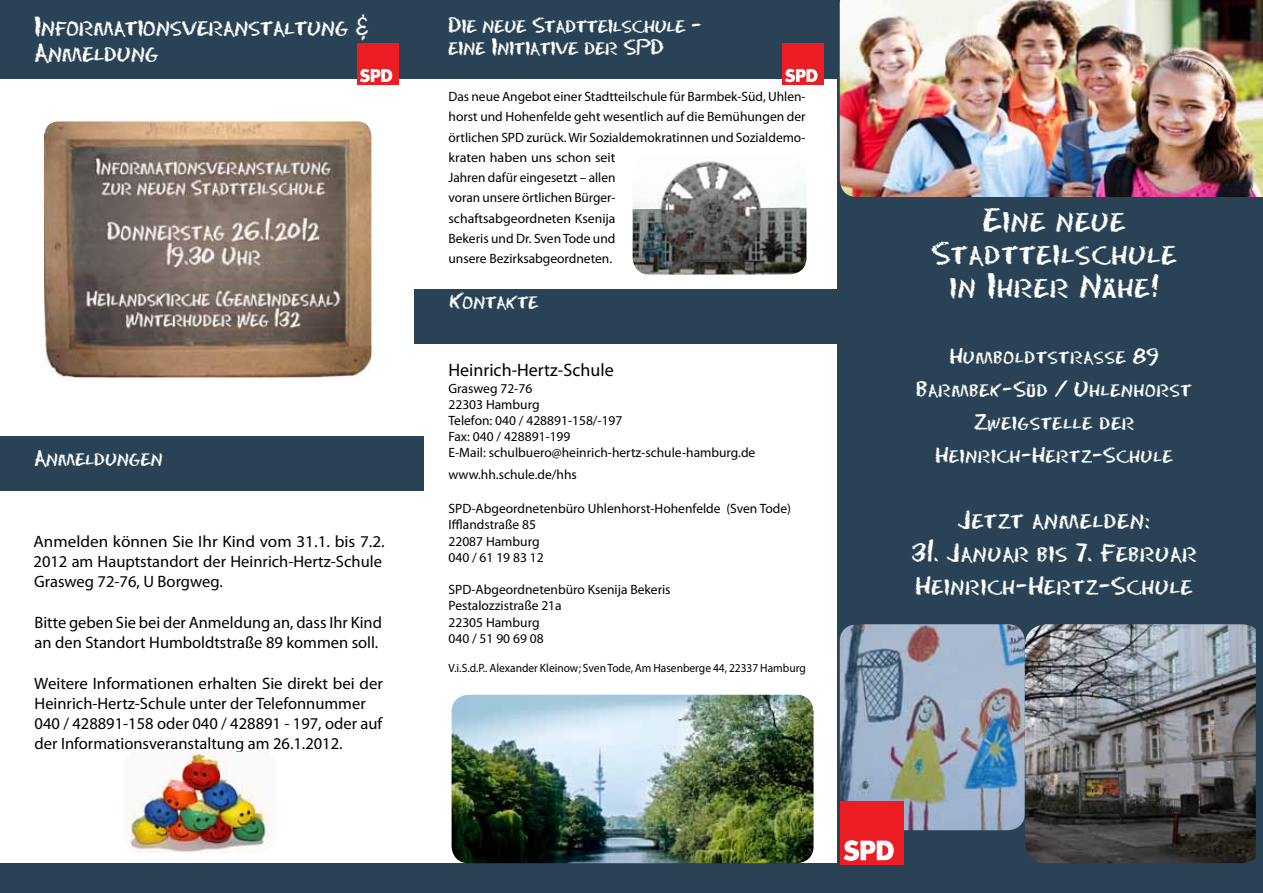
<style>
.page{position:relative;width:1263px;height:893px;background:#fff}
.page>*{position:absolute;margin:0;border:0;box-sizing:border-box;transform-origin:0 0}
.t1{font:27px/33px "Chalk Dust Regular SWFTE";letter-spacing:.02em;color:#fff;text-align:center}
.t2{font:21px/33px "Chalk Dust Regular SWFTE";letter-spacing:.02em;color:#fff}
.t3{font:21px/25.2px "Chalk Dust Regular SWFTE";letter-spacing:-.02em;color:#fff}
.t4{font:18px/33px "Chalk Dust Regular SWFTE";letter-spacing:.02em;color:#fff;text-align:center}
.t5{font:18px/21.6px "Chalk Dust Regular SWFTE";letter-spacing:-.02em;color:#fff}
.t6{font:18px "Myriad Pro";color:#000}
.t7{font:16.5px/20.2px "Myriad Pro";color:#000}
.t8{font:16.5px/20.2px "Myriad Pro";color:#000;scale:1.04 1}
.t9{font:13.5px/16.2px "Myriad Pro";color:#000}
.t10{font:12px "Myriad Pro";color:#000;scale:.95 1}
.s1{font-family:"Meta Bold Caps"}
</style>
<div class="page">
<div style="left:0;top:863px;width:860px;height:30px;background:#294255"></div>
<div style="left:0;top:0;width:1263px;height:78px;background:#294255"></div>
<div style="left:838px;top:74px;width:425px;height:819px;background:#294255"></div>
<img style="left:840px;top:0;width:423px;height:197px">
<img style="left:840px;top:624px;width:185px;height:206px">
<img style="left:1025px;top:624px;width:231px;height:239px">
<img style="left:44px;top:121px;width:327px;height:256px">
<img style="left:452px;top:695px;width:361px;height:168px">
<div style="left:840px;top:801px;width:63px;height:64px;background:#ed1d24"></div>
<svg style="left:843px;top:840px;width:51px;height:21px"></svg>
<div style="left:357px;top:44px;width:42px;height:41px;background:#ed1d24"></div>
<svg style="left:360px;top:69px;width:32px;height:13px"></svg>
<div style="left:782px;top:44px;width:42px;height:41px;background:#ed1d24"></div>
<svg style="left:785px;top:69px;width:32px;height:13px"></svg>
<div style="left:414px;top:290px;width:426px;height:54px;background:#294255"></div>
<img style="left:632px;top:161px;width:174px;height:114px">
<div style="left:0;top:436px;width:424px;height:55px;background:#294255"></div>
<img style="left:125px;top:752px;width:145px;height:101px">
<h2 class="t3" style="left:34px;top:15px;width:336px">Informationsveranstaltung &amp;<br>Anmeldung</h2>
<h3 class="t5" style="left:34px;top:447px;width:130px">Anmeldungen</h3>
<p class="t8" style="left:33px;top:531px;width:339px">Anmelden können Sie Ihr Kind vom 31.1. bis 7.2.<br>2012 am Hauptstandort der Heinrich-Hertz-Schule<br>Grasweg 72-76, U Borgweg.</p>
<p class="t7" style="left:35px;top:612px;width:349px">Bitte geben Sie bei der Anmeldung an, dass Ihr Kind an den Standort Humboldtstraße 89 kommen soll.</p>
<p class="t7" style="left:34px;top:673px;width:350px">Weitere Informationen erhalten Sie direkt bei der Heinrich-Hertz-Schule unter der Telefonnummer 040 / 428891-158 oder 040 / 428891 - 197, oder auf der Informationsveranstaltung am 26.1.2012.</p>
<h3 class="t5" style="left:448px;top:15px;width:255px">Die neue Stadtteilschule - eine Initiative der SPD</h3>
<p class="t9" style="left:448px;top:86px;width:359px;line-height:20.2px">Das neue Angebot einer Stadtteilschule für Barmbek-Süd, Uhlen&shy;horst und Hohenfelde geht wesentlich auf die Bemühungen der örtlichen SPD zurück. Wir Sozialdemokratinnen und Sozialdemo&shy;kraten haben uns schon seit<br>Jahren dafür eingesetzt – allen<br>voran unsere örtlichen Bürger-<br>schaftsabgeordneten Ksenija<br>Bekeris und Dr. Sven Tode und<br>unsere Bezirksabgeordneten.</p>
<h3 class="t5" style="left:449px;top:291px;width:91px">Kontakte</h3>
<h3 class="t6" style="left:448px;top:359px;width:167px">Heinrich-Hertz-Schule</h3>
<p class="t9" style="left:448px;top:380px;width:308px">Grasweg 72-76<br>22303 Hamburg<br>Telefon: 040 / 428891-158/-197<br>Fax: 040 / 428891-199<br>E-Mail: schulbuero@heinrich-hertz-schule-hamburg.de</p>
<p class="t9" style="left:448px;top:466px;width:130px">www.hh.schule.de/hhs</p>
<p class="t9" style="left:448px;top:500px;width:344px">SPD-Abgeordnetenbüro Uhlenhorst-Hohenfelde (Sven Tode)<br>Ifflandstraße 85<br>22087 Hamburg<br>040 / 61 19 83 12</p>
<p class="t9" style="left:448px;top:581px;width:224px">SPD-Abgeordnetenbüro Ksenija Bekeris<br>Pestalozzistraße 21a<br>22305 Hamburg<br>040 / 51 90 69 08</p>
<p class="t10" style="left:448px;top:660px;width:377px">V.i.S.d.P.. Alexander Kleinow; Sven Tode, Am Hasenberge 44, 22337 Hamburg</p>
<h1 class="t1" style="left:931px;top:203px;width:247px">Eine neue<br>Stadtteilschule in Ihrer N<span class="s1">ä</span>he!</h1>
<h3 class="t4" style="left:916px;top:339px;width:277px">Humboldtstrasse 89<br>Barmbek-S<span class="s1">ü</span>d / Uhlenhorst<br>Zweigstelle der<br>Heinrich-Hertz-Schule</h3>
<h2 class="t2" style="left:958px;top:503px;width:193px">Jetzt anmelden:</h2>
<h2 class="t2" style="left:911px;top:536px;width:287px">31. Januar bis 7. Februar<br>Heinrich-Hertz-Schule</h2>
</div>
